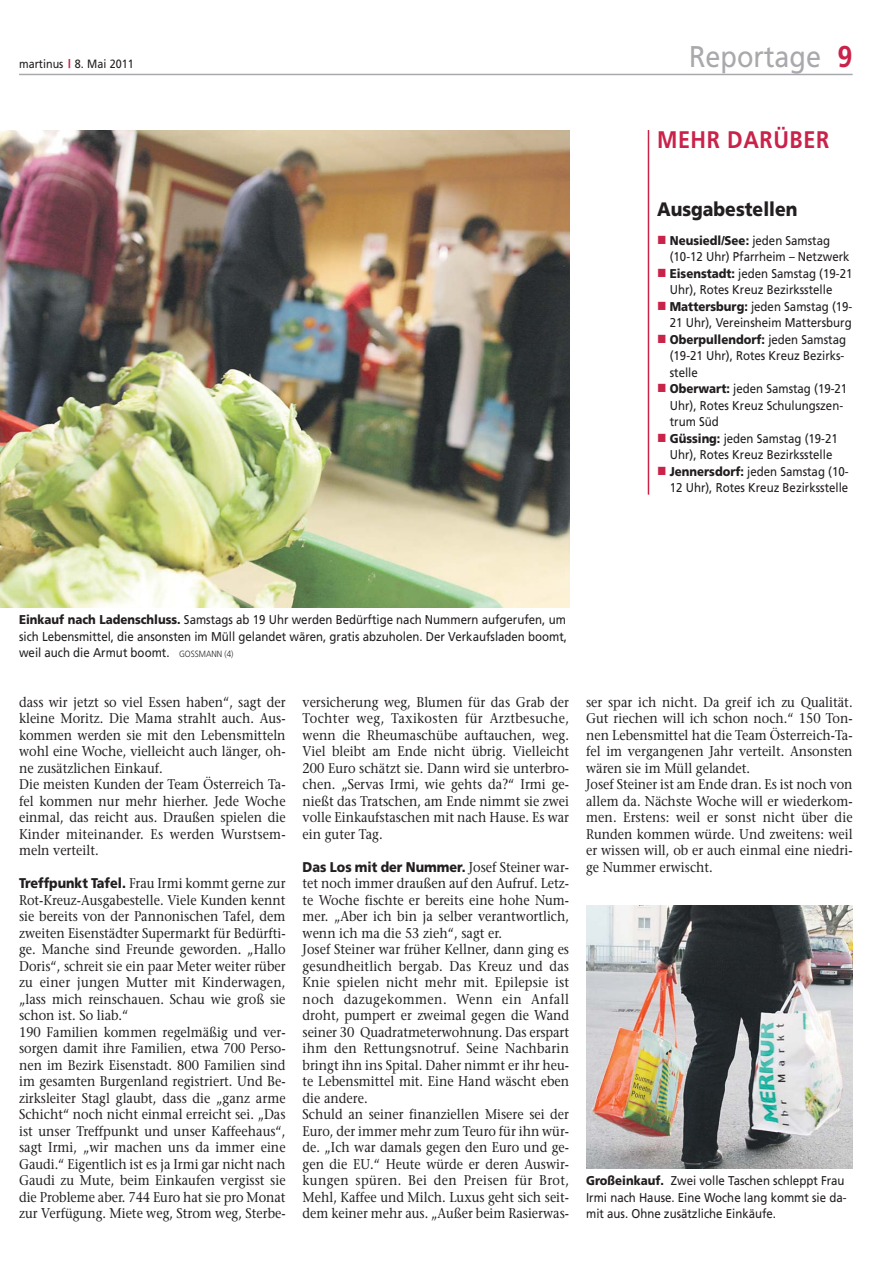
<style>
.page{position:relative;width:893px;height:1263px;background:#fff}
.page>*{position:absolute;margin:0;border:0;box-sizing:border-box;transform-origin:0 0}
.t1{font:30px "Frutiger";color:#a7a9ac;scale:.9 1}
.t2{font:700 24px "Frutiger";letter-spacing:.03em;color:#c9234a;scale:.9 1}
.t3{font:900 19.5px "Frutiger";color:#231f20;scale:.9 1}
.t4{font:14.1px/16.5px "Stone Serif";color:#231f20;scale:.9 1}
.t5{font:900 14.1px "Frutiger";color:#231f20;scale:.9 1}
.t6{font:12.75px/16.5px "Frutiger";color:#231f20;scale:.9 1}
.t7{font:12px "Frutiger";color:#231f20;scale:.9 1}
.s1{font-weight:900;color:#c9234a}
.s2{font-weight:700;color:#c9234a}
.s3{font-weight:900}
.s4{font-weight:300;font-size:9px}
.s5{font-family:"Frutiger";font-weight:900}
.s6{font-family:"Stone Serif";font-weight:400}
</style>
<div class="page">
<hr style="left:19px;top:74px;width:833px;height:1px;background:#a7a9ac">
<hr style="left:648px;top:130px;width:1px;height:365px;background:#c9234a">
<img style="left:0;top:131px;width:569px;height:477px">
<img style="left:586px;top:906px;width:266px;height:262px">
<p class="t7" style="left:19px;top:59px;width:129px">martinus <span class="s1">|</span> 8. Mai 2011</p>
<h1 class="t1" style="left:689px;top:45px;width:183px">Reportage <span class="s2">9</span></h1>
<h2 class="t2" style="left:657px;top:130px;width:193px">MEHR DARÜBER</h2>
<h3 class="t3" style="left:657px;top:202px;width:158px">Ausgabestellen</h3>
<p class="t6" style="left:670px;top:233px;width:204px"><span class="s3">Neusiedl/See:</span> jeden Samstag (10-12 Uhr) Pfarrheim – Netzwerk<br><span class="s3">Eisenstadt:</span> jeden Samstag (19-21<br>Uhr), Rotes Kreuz Bezirksstelle<br><span class="s3">Mattersburg:</span> jeden Samstag (19-<br>21 Uhr), Vereinsheim Mattersburg<br><span class="s3">Oberpullendorf:</span> jeden Samstag (19-21 Uhr), Rotes Kreuz Bezirks&shy;stelle<br><span class="s3">Oberwart:</span> jeden Samstag (19-21<br>Uhr), Rotes Kreuz Schulungszen&shy;trum Süd<br><span class="s3">Güssing:</span> jeden Samstag (19-21<br>Uhr), Rotes Kreuz Bezirksstelle<br><span class="s3">Jennersdorf:</span> jeden Samstag (10-<br>12 Uhr), Rotes Kreuz Bezirksstelle</p>
<p class="t6" style="left:19px;top:613px;width:610px;text-align:justify"><span class="s3">Einkauf nach Ladenschluss.</span> Samstags ab 19 Uhr werden Bedürftige nach Nummern aufgerufen, um sich Lebensmittel, die ansonsten im Müll gelandet wären, gratis abzuholen. Der Verkaufsladen boomt, weil auch die Armut boomt. <span class="s4">GOSSMANN (4)</span></p>
<p class="t4" style="left:19px;top:695px;width:298px">dass wir jetzt so viel Essen haben“, sagt der kleine Moritz. Die Mama strahlt auch. Aus&shy;kommen werden sie mit den Lebensmitteln wohl eine Woche, vielleicht auch länger, oh&shy;ne zusätzlichen Einkauf.<br>Die meisten Kunden der Team Österreich Ta&shy;fel kommen nur mehr hierher. Jede Woche einmal, das reicht aus. Draußen spielen die Kinder miteinander. Es werden Wurstsem&shy;meln verteilt.</p>
<p class="t4" style="left:19px;top:877px;width:298px"><span class="s5">Treffpunkt Tafel.</span> Frau Irmi kommt gerne zur Rot-Kreuz-Ausgabestelle. Viele Kunden kennt sie bereits von der Pannonischen Tafel, dem zweiten Eisenstädter Supermarkt für Bedürfti&shy;ge. Manche sind Freunde geworden. „Hallo Doris“, schreit sie ein paar Meter weiter rüber zu einer jungen Mutter mit Kinderwagen, „lass mich reinschauen. Schau wie groß sie schon ist. So liab.“<br>190 Familien kommen regelmäßig und ver&shy;sorgen damit ihre Familien, etwa 700 Perso&shy;nen im Bezirk Eisenstadt. 800 Familien sind im gesamten Burgenland registriert. Und Be&shy;zirksleiter Stagl glaubt, dass die „ganz arme Schicht“ noch nicht einmal erreicht sei. „Das ist unser Treffpunkt und unser Kaffeehaus“, sagt Irmi, „wir machen uns da immer eine Gaudi.“ Eigentlich ist es ja Irmi gar nicht nach Gaudi zu Mute, beim Einkaufen vergisst sie die Probleme aber. 744 Euro hat sie pro Monat zur Verfügung. Miete weg, Strom weg, Sterbe-</p>
<p class="t4" style="left:303px;top:695px;width:298px;text-align:justify">versicherung weg, Blumen für das Grab der Tochter weg, Taxikosten für Arztbesuche, wenn die Rheumaschübe auftauchen, weg.<br>Viel bleibt am Ende nicht übrig. Vielleicht 200 Euro schätzt sie. Dann wird sie unterbro&shy;chen. „Servas Irmi, wie gehts da?“ Irmi ge&shy;nießt das Tratschen, am Ende nimmt sie zwei volle Einkaufstaschen mit nach Hause. Es war ein guter Tag.</p>
<p class="t5" style="left:303px;top:861px;width:298px">Das Los mit der Nummer. <span class="s6">Josef Steiner war-</span></p>
<p class="t4" style="left:303px;top:877px;width:298px">tet noch immer draußen auf den Aufruf. Letz&shy;te Woche fischte er bereits eine hohe Num&shy;mer. „Aber ich bin ja selber verantwortlich, wenn ich ma die 53 zieh“, sagt er.<br>Josef Steiner war früher Kellner, dann ging es gesundheitlich bergab. Das Kreuz und das Knie spielen nicht mehr mit. Epilepsie ist noch dazugekommen. Wenn ein Anfall droht, pumpert er zweimal gegen die Wand seiner 30 Quadratmeterwohnung. Das erspart ihm den Rettungsnotruf. Seine Nachbarin bringt ihn ins Spital. Daher nimmt er ihr heu&shy;te Lebensmittel mit. Eine Hand wäscht eben die andere.<br>Schuld an seiner finanziellen Misere sei der Euro, der immer mehr zum Teuro für ihn wür&shy;de. „Ich war damals gegen den Euro und ge&shy;gen die EU.“ Heute würde er deren Auswir&shy;kungen spüren. Bei den Preisen für Brot, Mehl, Kaffee und Milch. Luxus geht sich seit&shy;dem keiner mehr aus. „Außer beim Rasierwas-</p>
<p class="t4" style="left:586px;top:695px;width:298px">ser spar ich nicht. Da greif ich zu Qualität.<br>Gut riechen will ich schon noch.“ 150 Ton&shy;nen Lebensmittel hat die Team Österreich-Ta&shy;fel im vergangenen Jahr verteilt. Ansonsten wären sie im Müll gelandet.<br>Josef Steiner ist am Ende dran. Es ist noch von allem da. Nächste Woche will er wiederkom&shy;men. Erstens: weil er sonst nicht über die Runden kommen würde. Und zweitens: weil er wissen will, ob er auch einmal eine niedri&shy;ge Nummer erwischt.</p>
<p class="t6" style="left:586px;top:1174px;width:291px"><span class="s3">Großeinkauf.</span> Zwei volle Taschen schleppt Frau<br>Irmi nach Hause. Eine Woche lang kommt sie da&shy;mit aus. Ohne zusätzliche Einkäufe.</p>
</div>
